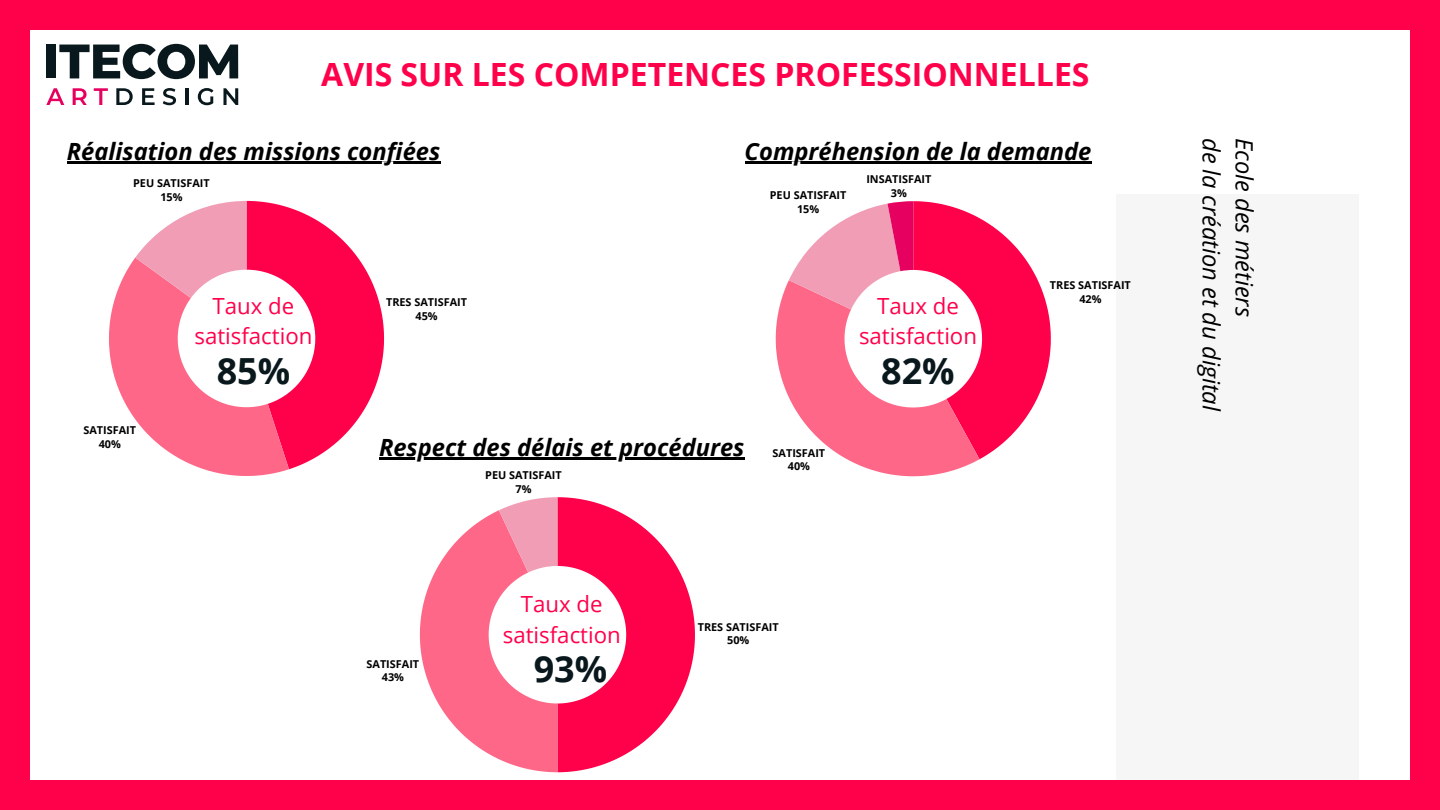
<style>
.page{position:relative;width:1440px;height:810px;background:#fff}
.page>*{position:absolute;margin:0;border:0;box-sizing:border-box;transform-origin:0 0}
.t1{font:700 36px "Open Sans";color:#09181c}
.t2{font:700 32px "Open Sans";color:#ff004b}
.t3{font:italic 700 23.7px "Open Sans";color:#000}
.t4{font:italic 23.7px "Open Sans";color:#000}
.t5{font:22.2px/30.8px "Open Sans";color:#ff004b;text-align:center}
.t6{font:700 10.9px/13.5px "Open Sans";color:#000;text-align:center}
</style>
<div class="page">
<div style="left:0;top:0;width:1440px;height:30px;background:#ff004b"></div>
<div style="left:1116px;top:195px;width:243px;height:615px;background:#f6f6f6"></div>
<div style="left:0;top:780px;width:1440px;height:30px;background:#ff004b"></div>
<div style="left:0;top:0;width:30px;height:780px;background:#ff004b"></div>
<div style="left:1410px;top:0;width:30px;height:780px;background:#ff004b"></div>
<div style="left:46px;top:45px;width:10px;height:33px;background:#09181c"></div>
<svg style="left:59px;top:44px;width:179px;height:35px"></svg>
<svg style="left:46px;top:88px;width:18px;height:17px"></svg>
<svg style="left:73px;top:88px;width:14px;height:17px"></svg>
<svg style="left:94px;top:88px;width:14px;height:17px"></svg>
<svg style="left:116px;top:88px;width:17px;height:17px"></svg>
<svg style="left:142px;top:88px;width:13px;height:17px"></svg>
<svg style="left:163px;top:88px;width:13px;height:17px"></svg>
<hr style="left:185px;top:88px;width:3px;height:17px;background:#09181c">
<svg style="left:198px;top:88px;width:15px;height:17px"></svg>
<svg style="left:223px;top:88px;width:15px;height:17px"></svg>
<svg style="left:109px;top:201px;width:275px;height:275px"></svg>
<hr style="left:67px;top:162px;width:373px;height:2px;background:#000">
<hr style="left:745px;top:162px;width:346px;height:2px;background:#000">
<hr style="left:379px;top:457px;width:366px;height:3px;background:#000">
<svg style="left:776px;top:201px;width:275px;height:275px"></svg>
<svg style="left:420px;top:497px;width:275px;height:275px"></svg>
<h3 class="t2" style="left:321px;top:52px;width:770px">AVIS SUR LES COMPETENCES PROFESSIONNELLES</h3>
<p class="t3" style="left:67px;top:135px;width:375px">Réalisation des missions confiées</p>
<p class="t3" style="left:745px;top:135px;width:348px">Compréhension de la demande</p>
<p class="t6" style="left:133px;top:176px;width:78px">PEU SATISFAIT<br>15%</p>
<p class="t6" style="left:83px;top:423px;width:54px">SATISFAIT<br>40%</p>
<h3 class="t5" style="left:194px;top:290px;width:119px">Taux de satisfaction</h3>
<p class="t1" style="left:217px;top:345px;width:75px">85%</p>
<p class="t6" style="left:770px;top:188px;width:78px">PEU SATISFAIT<br>15%</p>
<p class="t6" style="left:866px;top:172px;width:67px">INSATISFAIT<br>3%</p>
<p class="t6" style="left:386px;top:295px;width:83px">TRES SATISFAIT<br>45%</p>
<h1 class="t3" style="left:379px;top:430px;width:367px">Respect des délais et procédures</h1>
<p class="t6" style="left:485px;top:468px;width:78px">PEU SATISFAIT<br>7%</p>
<p class="t6" style="left:773px;top:446px;width:54px">SATISFAIT<br>40%</p>
<p class="t5" style="left:859px;top:290px;width:119px">Taux de satisfaction</p>
<h1 class="t1" style="left:881px;top:345px;width:75px">82%</h1>
<p class="t6" style="left:367px;top:657px;width:54px">SATISFAIT<br>43%</p>
<h3 class="t5" style="left:503px;top:588px;width:119px">Taux de satisfaction</h3>
<p class="t1" style="left:534px;top:644px;width:75px">93%</p>
<p class="t6" style="left:698px;top:620px;width:83px">TRES SATISFAIT<br>50%</p>
<p class="t6" style="left:1050px;top:278px;width:83px">TRES SATISFAIT<br>42%</p>
<h2 class="t4" style="left:1228px;top:138px;width:275px;rotate:90deg">de la création et du digital</h2>
<p class="t4" style="left:1261px;top:138px;width:180px;rotate:90deg">Ecole des métiers</p>
</div>
